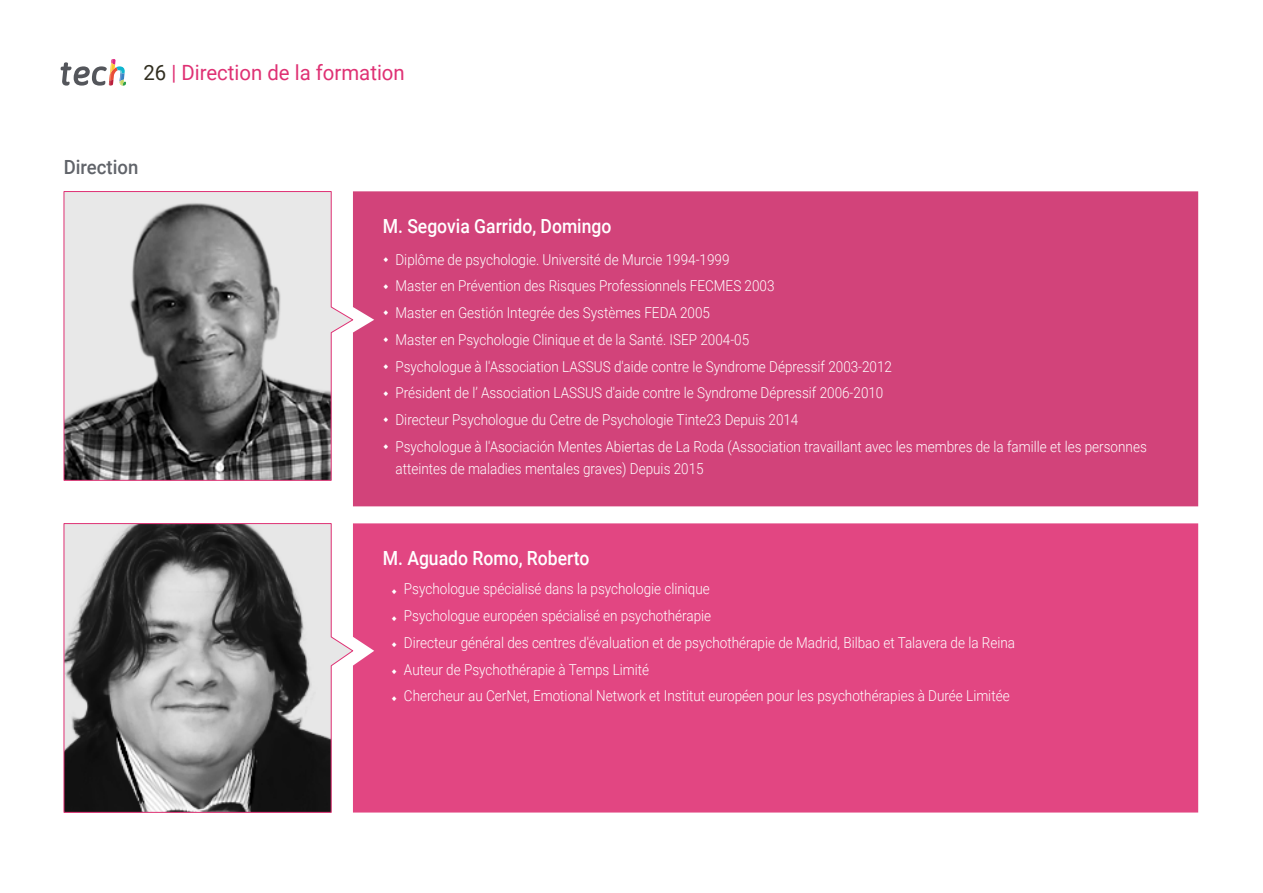
<style>
.page{position:relative;width:1263px;height:893px;background:#fff}
.page>*{position:absolute;margin:0;border:0;box-sizing:border-box;transform-origin:0 0}
.t1{font:21px "Roboto";color:#df3174}
.t2{font:500 19.5px "Roboto";color:#fff;scale:.9 1}
.t3{font:500 19.5px "Roboto";color:#61646a;scale:.95 1}
.t4{font:300 15px/26.7px "Roboto";color:#fff;scale:.9 1}
.s1{color:#312e20}
</style>
<div class="page">
<svg style="left:61px;top:59px;width:65px;height:27px"></svg>
<div style="left:353px;top:191px;width:845px;height:315px;background:#d2437a"></div>
<div style="left:353px;top:523px;width:845px;height:289px;background:#e24682"></div>
<svg style="left:64px;top:523px;width:289px;height:290px;background:#7f7d7e"></svg>
<svg style="left:64px;top:191px;width:289px;height:290px;background:#9c9a9b"></svg>
<svg style="left:384px;top:257px;width:4px;height:5px"></svg>
<svg style="left:384px;top:284px;width:4px;height:5px"></svg>
<svg style="left:384px;top:310px;width:4px;height:5px"></svg>
<svg style="left:384px;top:337px;width:4px;height:5px"></svg>
<svg style="left:384px;top:364px;width:4px;height:5px"></svg>
<svg style="left:384px;top:391px;width:4px;height:5px"></svg>
<svg style="left:384px;top:417px;width:4px;height:5px"></svg>
<svg style="left:384px;top:444px;width:4px;height:5px"></svg>
<svg style="left:392px;top:589px;width:5px;height:5px"></svg>
<svg style="left:392px;top:616px;width:5px;height:5px"></svg>
<svg style="left:392px;top:642px;width:5px;height:5px"></svg>
<svg style="left:392px;top:669px;width:5px;height:5px"></svg>
<svg style="left:392px;top:696px;width:5px;height:5px"></svg>
<h1 class="t1" style="left:144px;top:57px;width:263px"><span class="s1">26</span> | Direction de la formation</h1>
<h2 class="t3" style="left:64px;top:154px;width:80px">Direction</h2>
<h2 class="t2" style="left:383px;top:212px;width:256px">M. Segovia Garrido, Domingo</h2>
<p class="t4" style="left:395px;top:245px;width:836px">Diplôme de psychologie. Université de Murcie 1994-1999<br>Master en Prévention des Risques Professionnels FECMES 2003<br>Master en Gestión Integrée des Systèmes FEDA 2005<br>Master en Psychologie Clinique et de la Santé. ISEP 2004-05<br>Psychologue à l'Association LASSUS d'aide contre le Syndrome Dépressif 2003-2012<br>Président de l’ Association LASSUS d'aide contre le Syndrome Dépressif 2006-2010<br>Directeur Psychologue du Cetre de Psychologie Tinte23 Depuis 2014<br>Psychologue à l'Asociación Mentes Abiertas de La Roda (Association travaillant avec les membres de la famille et les personnes</p>
<p class="t4" style="left:395px;top:455px;width:344px">atteintes de maladies mentales graves) Depuis 2015</p>
<h2 class="t2" style="left:383px;top:544px;width:231px">M. Aguado Romo, Roberto</h2>
<p class="t4" style="left:404px;top:575px;width:680px">Psychologue spécialisé dans la psychologie clinique<br>Psychologue européen spécialisé en psychothérapie<br>Directeur général des centres d'évaluation et de psychothérapie de Madrid, Bilbao et Talavera de la Reina Auteur de Psychothérapie à Temps Limité<br>Chercheur au CerNet, Emotional Network et Institut européen pour les psychothérapies à Durée Limitée</p>
</div>
